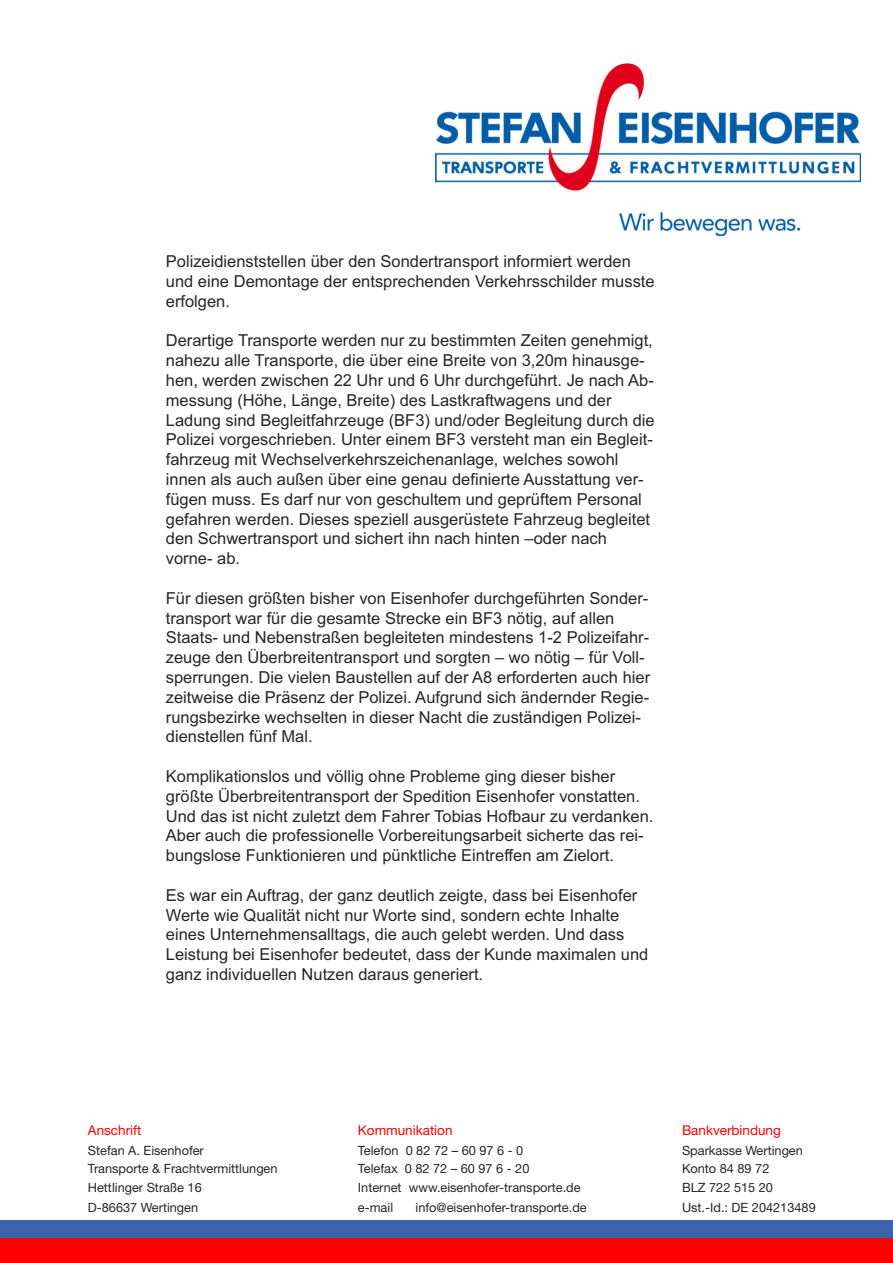
<style>
.page{position:relative;width:893px;height:1263px;background:#fff}
.page>*{position:absolute;margin:0;border:0;box-sizing:border-box;transform-origin:0 0}
.t1{font:16.5px/19.8px "Arial";color:#272627}
.t2{font:13.5px "Helvetica Neue";color:#f00}
.t3{font:12.75px "Helvetica Neue";color:#272627}
</style>
<div class="page">
<img style="left:435px;top:64px;width:426px;height:172px">
<div style="left:0;top:1229px;width:892px;height:34px;background:#f00"></div>
<div style="left:0;top:1220px;width:892px;height:17px;background:#3b64ad"></div>
<p class="t1" style="left:166px;top:253px;width:490px">Polizeidienststellen über den Sondertransport informiert werden und eine Demontage der entsprechenden Verkehrsschilder musste erfolgen.</p>
<p class="t1" style="left:166px;top:332px;width:490px">Derartige Transporte werden nur zu bestimmten Zeiten genehmigt, nahezu alle Transporte, die über eine Breite von 3,20m hinausge&shy;hen, werden zwischen 22 Uhr und 6 Uhr durchgeführt. Je nach Ab&shy;messung (Höhe, Länge, Breite) des Lastkraftwagens und der Ladung sind Begleitfahrzeuge (BF3) und/oder Begleitung durch die Polizei vorgeschrieben. Unter einem BF3 versteht man ein Begleit&shy;fahrzeug mit Wechselverkehrszeichenanlage, welches sowohl innen als auch außen über eine genau definierte Ausstattung ver&shy;fügen muss. Es darf nur von geschultem und geprüftem Personal gefahren werden. Dieses speziell ausgerüstete Fahrzeug begleitet den Schwertransport und sichert ihn nach hinten –oder nach vorne- ab.</p>
<p class="t1" style="left:166px;top:590px;width:486px">Für diesen größten bisher von Eisenhofer durchgeführten Sonder&shy;transport war für die gesamte Strecke ein BF3 nötig, auf allen Staats- und Nebenstraßen begleiteten mindestens 1-2 Polizeifahr&shy;zeuge den Überbreitentransport und sorgten – wo nötig – für Voll&shy;sperrungen. Die vielen Baustellen auf der A8 erforderten auch hier zeitweise die Präsenz der Polizei. Aufgrund sich ändernder Regie&shy;rungsbezirke wechselten in dieser Nacht die zuständigen Polizei&shy;dienstellen fünf Mal.</p>
<p class="t1" style="left:166px;top:768px;width:489px">Komplikationslos und völlig ohne Probleme ging dieser bisher größte Überbreitentransport der Spedition Eisenhofer vonstatten.<br>Und das ist nicht zuletzt dem Fahrer Tobias Hofbaur zu verdanken.<br>Aber auch die professionelle Vorbereitungsarbeit sicherte das rei&shy;bungslose Funktionieren und pünktliche Eintreffen am Zielort.</p>
<p class="t1" style="left:166px;top:887px;width:484px">Es war ein Auftrag, der ganz deutlich zeigte, dass bei Eisenhofer Werte wie Qualität nicht nur Worte sind, sondern echte Inhalte eines Unternehmensalltags, die auch gelebt werden. Und dass Leistung bei Eisenhofer bedeutet, dass der Kunde maximalen und ganz individuellen Nutzen daraus generiert.</p>
<p class="t2" style="left:88px;top:1126px;width:55px">Anschrift</p>
<p class="t2" style="left:358px;top:1126px;width:96px">Kommunikation</p>
<p class="t2" style="left:682px;top:1126px;width:100px">Bankverbindung</p>
<p class="t3" style="left:88px;top:1146px;width:117px">Stefan A. Eisenhofer</p>
<p class="t3" style="left:358px;top:1146px;width:167px">Telefon 0 82 72 – 60 97 6 - 0</p>
<p class="t3" style="left:682px;top:1146px;width:122px">Sparkasse Wertingen</p>
<p class="t3" style="left:88px;top:1164px;width:191px">Transporte &amp; Frachtvermittlungen</p>
<p class="t3" style="left:358px;top:1164px;width:173px">Telefax 0 82 72 – 60 97 6 - 20</p>
<p class="t3" style="left:682px;top:1164px;width:89px">Konto 84 89 72</p>
<p class="t3" style="left:88px;top:1183px;width:115px">Hettlinger Straße 16</p>
<p class="t3" style="left:358px;top:1183px;width:224px">Internet www.eisenhofer-transporte.de</p>
<p class="t3" style="left:682px;top:1183px;width:92px">BLZ 722 515 20</p>
<p class="t3" style="left:88px;top:1203px;width:112px">D-86637 Wertingen</p>
<p class="t3" style="left:358px;top:1203px;width:37px">e-mail</p>
<p class="t3" style="left:415px;top:1203px;width:173px">info@eisenhofer-transporte.de</p>
<p class="t3" style="left:682px;top:1203px;width:135px">Ust.-Id.: DE 204213489</p>
</div>
